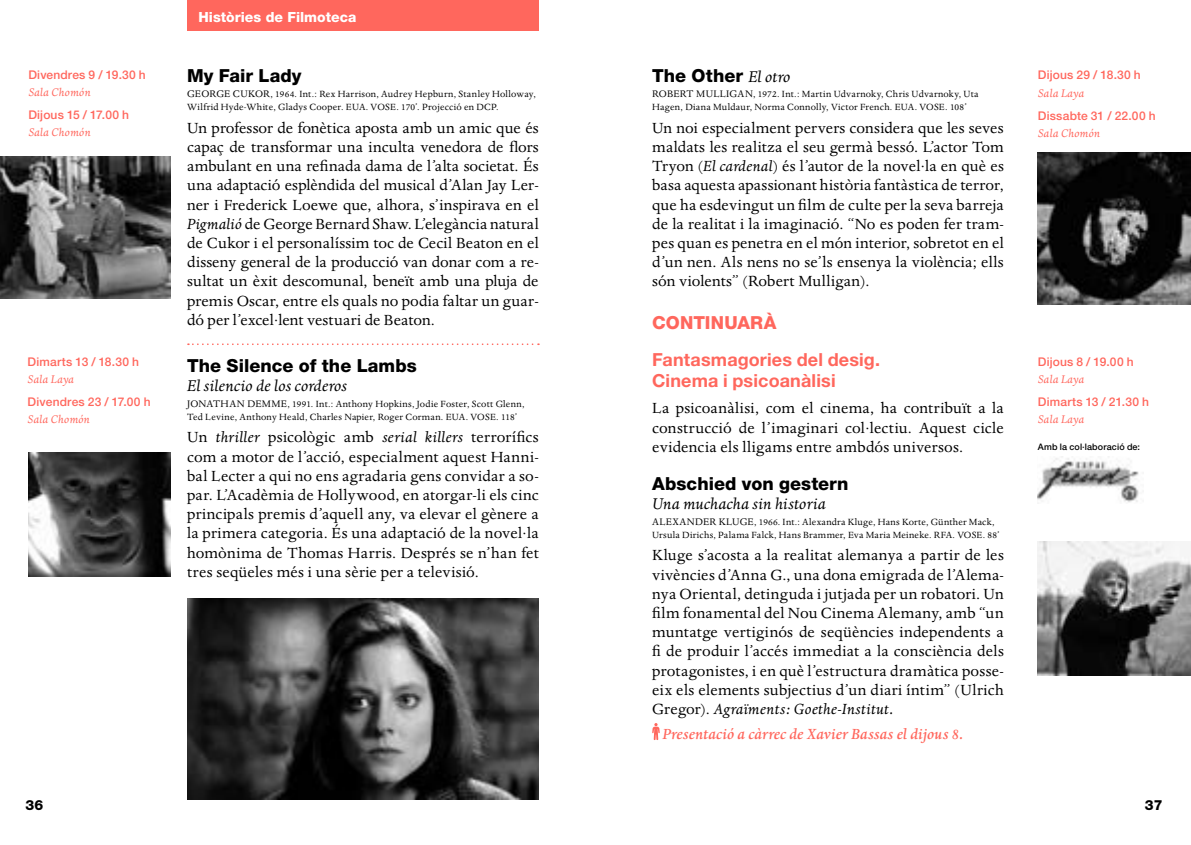
<style>
.page{position:relative;width:1191px;height:845px;background:#fff}
.page>*{position:absolute;margin:0;border:0;box-sizing:border-box;transform-origin:0 0}
.t1{font:800 18px "Helvetica Neue LT";letter-spacing:.005em;color:#000}
.t2{font:italic 18px "Dante";letter-spacing:.01em;color:#000}
.t3{font:700 18px/21px "Helvetica Neue LT";letter-spacing:.01em;color:#ff675d}
.t4{font:800 18px "Helvetica Neue LT";letter-spacing:.01em;color:#ff675d}
.t5{font:17px/19.2px "Dante";letter-spacing:.01em;color:#000;text-align:justify}
.t6{font:italic 500 17px "Dante";letter-spacing:.005em;color:#ff675d}
.t7{font:800 14px "Helvetica Neue LT";color:#fff}
.t8{font:800 14px "Helvetica Neue LT";color:#000}
.t9{font:italic 12.8px "Dante";letter-spacing:.015em;color:#ff675d}
.t10{font:500 12px "Helvetica Neue LT";letter-spacing:.015em;color:#ff675d}
.t11{font:11px "Dante";color:#000}
.t12{font:10.4px/13px "Dante";letter-spacing:.02em;color:#000}
.t13{font:500 9px "Helvetica Neue LT";letter-spacing:.015em;color:#000}
.s1{font-size:11px}
.s2{font-style:italic}
.s3{font-family:"Dante";font-weight:400;font-style:italic}
</style>
<div class="page">
<div style="left:187px;top:0;width:352px;height:30px;background:#ff675d"></div>
<svg style="left:188px;top:343px;width:351px;height:2px"></svg>
<svg style="left:652px;top:723px;width:7px;height:17px"></svg>
<img style="left:1037px;top:456px;width:102px;height:47px">
<img style="left:1037px;top:153px;width:154px;height:151px">
<img style="left:0;top:157px;width:170px;height:142px">
<img style="left:28px;top:452px;width:142px;height:124px">
<img style="left:1037px;top:541px;width:154px;height:134px">
<img style="left:187px;top:598px;width:352px;height:201px">
<p class="t10" style="left:28px;top:68px;width:119px">Divendres 9 / 19.30 h</p>
<p class="t9" style="left:28px;top:85px;width:64px">Sala Chomón</p>
<p class="t10" style="left:28px;top:108px;width:102px">Dijous 15 / 17.00 h</p>
<p class="t9" style="left:28px;top:126px;width:64px">Sala Chomón</p>
<p class="t10" style="left:28px;top:354px;width:113px">Dimarts 13 / 18.30 h</p>
<p class="t9" style="left:28px;top:372px;width:48px">Sala Laya</p>
<p class="t10" style="left:28px;top:394px;width:124px">Divendres 23 / 17.00 h</p>
<p class="t9" style="left:28px;top:412px;width:64px">Sala Chomón</p>
<p class="t7" style="left:198px;top:9px;width:159px">Històries de Filmoteca</p>
<p class="t1" style="left:187px;top:65px;width:116px">My Fair Lady</p>
<p class="t12" style="left:187px;top:88px;width:350px"><span class="s1">George Cukor</span>, 1964. Int.: Rex Harrison, Audrey Hepburn, Stanley Holloway,<br>Wilfrid Hyde-White, Gladys Cooper. EUA. VOSE. 170’. Projecció en DCP.</p>
<p class="t5" style="left:187px;top:119px;width:353px">Un professor de fonètica aposta amb un amic que és capaç de transformar una inculta venedora de flors ambulant en una refinada dama de l’alta societat. És una adaptació esplèndida del musical d’Alan Jay Ler&shy;ner i Frederick Loewe que, alhora, s’inspirava en el <span class="s2">Pigmalió</span> de George Bernard Shaw. L’elegància natural de Cukor i el personalíssim toc de Cecil Beaton en el disseny general de la producció van donar com a re&shy;sultat un èxit descomunal, beneït amb una pluja de premis Oscar, entre els quals no podia faltar un guar&shy;dó per l’excel·lent vestuari de Beaton.</p>
<p class="t1" style="left:187px;top:355px;width:231px">The Silence of the Lambs</p>
<p class="t2" style="left:187px;top:376px;width:162px">El silencio de los corderos</p>
<p class="t12" style="left:187px;top:397px;width:339px"><span class="s1">Jonathan Demme</span>, 1991. Int.: Anthony Hopkins, Jodie Foster, Scott Glenn,<br>Ted Levine, Anthony Heald, Charles Napier, Roger Corman. EUA. VOSE. 118’</p>
<p class="t5" style="left:187px;top:428px;width:353px">Un <span class="s2">thriller</span> psicològic amb <span class="s2">serial killers</span> terrorífics com a motor de l’acció, especialment aquest Hanni&shy;bal Lecter a qui no ens agradaria gens convidar a so&shy;par. L’Acadèmia de Hollywood, en atorgar-li els cinc principals premis d’aquell any, va elevar el gènere a la primera categoria. És una adaptació de la novel·la homònima de Thomas Harris. Després se n’han fet tres seqüeles més i una sèrie per a televisió.</p>
<p class="t1" style="left:652px;top:65px;width:140px">The Other <span class="s3">El otro</span></p>
<p class="t11" style="left:652px;top:88px;width:8px">Robe</p>
<p class="t12" style="left:652px;top:88px;width:328px;text-indent:28px"><span class="s1">rt Mulligan</span>, 1972. Int.: Martin Udvarnoky, Chris Udvarnoky, Uta<br>Hagen, Diana Muldaur, Norma Connolly, Victor French. EUA. VOSE. 108’</p>
<p class="t5" style="left:652px;top:119px;width:353px">Un noi especialment pervers considera que les seves maldats les realitza el seu germà bessó. L’actor Tom Tryon (<span class="s2">El cardenal</span>) és l’autor de la novel·la en què es basa aquesta apassionant història fantàstica de terror, que ha esdevingut un film de culte per la seva barreja de la realitat i la imaginació. “No es poden fer tram&shy;pes quan es penetra en el món interior, sobretot en el d’un nen. Als nens no se’ls ensenya la violència; ells són violents” (Robert Mulligan).</p>
<p class="t4" style="left:652px;top:312px;width:126px">Continuarà</p>
<p class="t3" style="left:652px;top:349px;width:229px">Fantasmagories del desig.<br>Cinema i psicoanàlisi</p>
<p class="t5" style="left:652px;top:399px;width:353px">La psicoanàlisi, com el cinema, ha contribuït a la construcció de l’imaginari col·lectiu. Aquest cicle evidencia els lligams entre ambdós universos.</p>
<p class="t1" style="left:652px;top:473px;width:198px">Abschied von gestern</p>
<p class="t2" style="left:652px;top:494px;width:175px">Una muchacha sin historia</p>
<p class="t12" style="left:652px;top:515px;width:349px"><span class="s1">Alexander Kluge</span> , 1966. Int.: Alexandra Kluge, Hans Korte, Günther Mack,<br>Ursula Dirichs, Palama Falck, Hans Brammer, Eva Maria Meineke. RFA. VOSE. 88’</p>
<p class="t5" style="left:652px;top:546px;width:353px">Kluge s’acosta a la realitat alemanya a partir de les vivències d’Anna G., una dona emigrada de l’Alema&shy;nya Oriental, detinguda i jutjada per un robatori. Un film fonamental del Nou Cinema Alemany, amb “un muntatge vertiginós de seqüències independents a fi de produir l’accés immediat a la consciència dels protagonistes, i en què l’estructura dramàtica posse&shy;eix els elements subjectius d’un diari íntim” (Ulrich Gregor). <span class="s2">Agraïments: Goethe-Institut.</span></p>
<p class="t6" style="left:662px;top:724px;width:303px">Presentació a càrrec de Xavier Bassas el dijous 8.</p>
<p class="t10" style="left:1037px;top:68px;width:104px">Dijous 29 / 18.30 h</p>
<p class="t9" style="left:1037px;top:86px;width:48px">Sala Laya</p>
<p class="t10" style="left:1037px;top:108px;width:119px">Dissabte 31 / 22.00 h</p>
<p class="t9" style="left:1037px;top:126px;width:64px">Sala Chomón</p>
<p class="t10" style="left:1037px;top:354px;width:97px">Dijous 8 / 19.00 h</p>
<p class="t9" style="left:1037px;top:372px;width:48px">Sala Laya</p>
<p class="t10" style="left:1037px;top:395px;width:113px">Dimarts 13 / 21.30 h</p>
<p class="t9" style="left:1037px;top:412px;width:48px">Sala Laya</p>
<p class="t13" style="left:1037px;top:441px;width:104px">Amb la col·laboració de:</p>
<p class="t8" style="left:26px;top:797px;width:19px">36</p>
<p class="t8" style="left:1145px;top:797px;width:19px">37</p>
</div>
